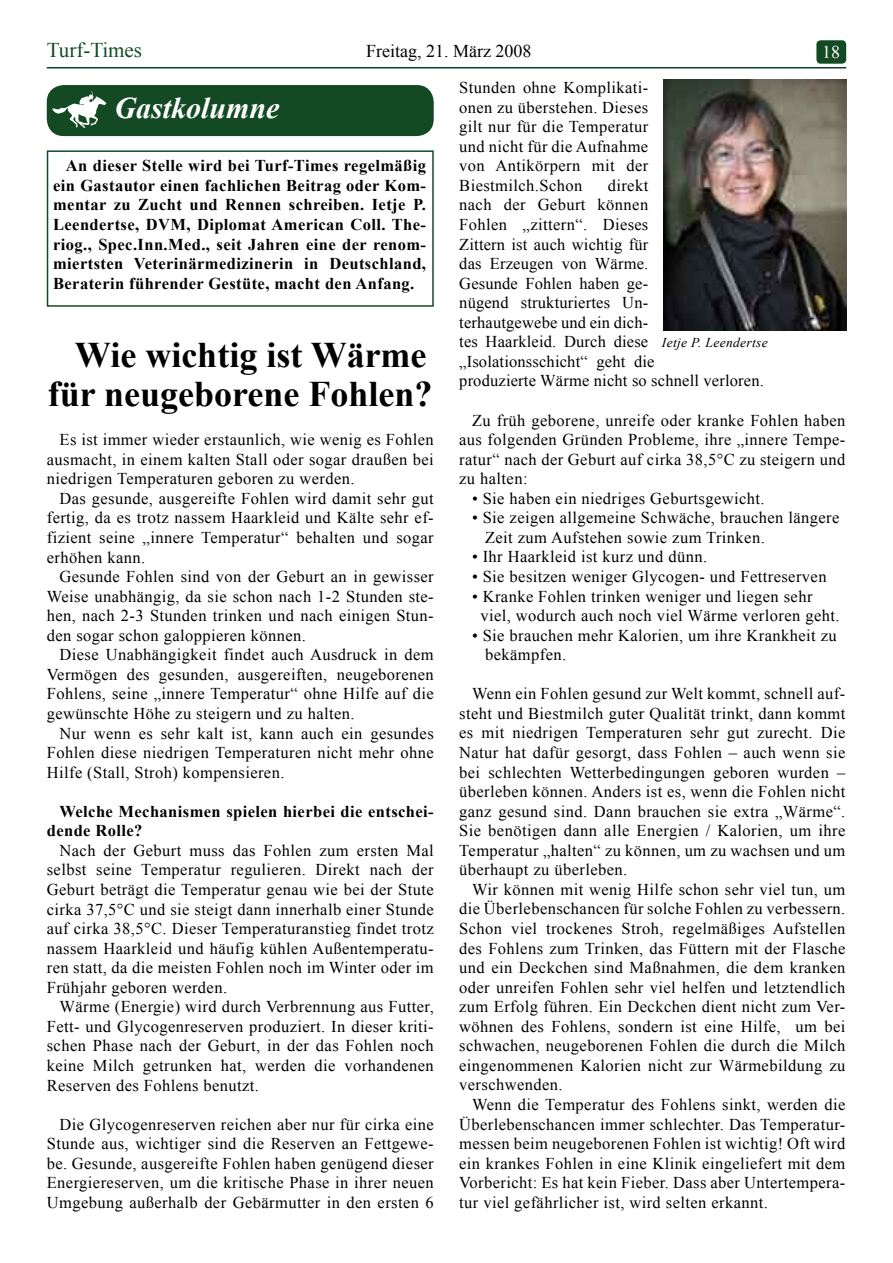
<style>
.page{position:relative;width:893px;height:1263px;background:#fff}
.page>*{position:absolute;margin:0;border:0;box-sizing:border-box;transform-origin:0 0}
.t1{font:700 36px/39.2px "Times New Roman";color:#000;text-align:center}
.t2{font:italic 700 30px "Times New Roman";color:#fff}
.t3{font:21px "Times New Roman";color:#134a24}
.t4{font:18px "Times New Roman";color:#000}
.t5{font:18px "Times New Roman";color:#fff}
.t6{font:16.5px/19.5px "Times New Roman";letter-spacing:.025em;color:#000;text-align:justify}
.t7{font:700 16.5px/19.5px "Times New Roman";letter-spacing:.025em;color:#000}
.t8{font:italic 13.5px "Times New Roman";letter-spacing:.025em;color:#000}
</style>
<div class="page">
<hr style="left:47px;top:67px;width:799px;height:1px;background:#0b4427">
<div style="left:816px;top:40px;width:30px;height:24px;background:#134a24;border-radius:4px"></div>
<div style="left:47px;top:85px;width:387px;height:51px;background:#134a24;border-radius:17px"></div>
<svg style="left:52px;top:91px;width:54px;height:37px"></svg>
<div style="left:47px;top:150px;width:387px;height:157px;border:2px solid #134a24"></div>
<img style="left:663px;top:80px;width:183px;height:251px">
<p class="t3" style="left:47px;top:36px;width:97px">Turf-Times</p>
<p class="t4" style="left:366px;top:39px;width:167px">Freitag, 21. März 2008</p>
<p class="t5" style="left:822px;top:39px;width:19px">18</p>
<h2 class="t2" style="left:114px;top:87px;width:167px">Gastkolumne</h2>
<p class="t6" style="left:459px;top:78px;width:191px">Stunden ohne Komplikati&shy;onen zu überstehen. Dieses gilt nur für die Temperatur und nicht für die Aufnahme von Antikörpern mit der Biestmilch.Schon</p>
<p class="t7" style="left:53px;top:156px;width:374px;text-align:justify;text-indent:13px">An dieser Stelle wird bei Turf-Times regelmäßig ein Gastautor einen fachlichen Beitrag oder Kom&shy;mentar zu Zucht und Rennen schreiben. Ietje P.<br>Leendertse, DVM, Diplomat American Coll. The&shy;riog., Spec.Inn.Med., seit Jahren eine der renom&shy;miertsten Veterinärmedizinerin in Deutschland, Beraterin führender Gestüte, macht den Anfang.</p>
<p class="t6" style="left:459px;top:175px;width:306px;text-align:left;text-indent:148px">direkt<br>nach der Geburt können<br>Fohlen „zittern“. Dieses<br>Zittern ist auch wichtig für<br>das Erzeugen von Wärme.<br>Gesunde Fohlen haben ge-<br>nügend strukturiertes Un-<br>terhautgewebe und ein dich-<br>tes Haarkleid. Durch diese „Isolationsschicht“ geht die<br>produzierte Wärme nicht so schnell verloren.</p>
<p class="t6" style="left:459px;top:410px;width:388px;text-indent:13px">Zu früh geborene, unreife oder kranke Fohlen haben aus folgenden Gründen Probleme, ihre „innere Tempe&shy;ratur“ nach der Geburt auf cirka 38,5°C zu steigern und zu halten:</p>
<p class="t6" style="left:472px;top:488px;width:294px">• Sie haben ein niedriges Geburtsgewicht.</p>
<p class="t6" style="left:485px;top:508px;width:356px;text-indent:-13px">• Sie zeigen allgemeine Schwäche, brauchen längere<br>Zeit zum Aufstehen sowie zum Trinken.</p>
<p class="t6" style="left:472px;top:547px;width:237px">• Ihr Haarkleid ist kurz und dünn.</p>
<p class="t6" style="left:472px;top:566px;width:356px">• Sie besitzen weniger Glycogen- und Fettreserven</p>
<p class="t6" style="left:480px;top:586px;width:361px;text-indent:-8px">• Kranke Fohlen trinken weniger und liegen sehr viel, wodurch auch noch viel Wärme verloren geht.</p>
<p class="t6" style="left:485px;top:625px;width:353px;text-indent:-13px">• Sie brauchen mehr Kalorien, um ihre Krankheit zu bekämpfen.</p>
<p class="t6" style="left:459px;top:684px;width:388px;text-indent:13px">Wenn ein Fohlen gesund zur Welt kommt, schnell auf&shy;steht und Biestmilch guter Qualität trinkt, dann kommt es mit niedrigen Temperaturen sehr gut zurecht. Die Natur hat dafür gesorgt, dass Fohlen – auch wenn sie bei schlechten Wetterbedingungen geboren wurden – überleben können. Anders ist es, wenn die Fohlen nicht ganz gesund sind. Dann brauchen sie extra „Wärme“.<br>Sie benötigen dann alle Energien / Kalorien, um ihre Temperatur „halten“ zu können, um zu wachsen und um überhaupt zu überleben.</p>
<p class="t6" style="left:459px;top:879px;width:388px;text-indent:13px">Wir können mit wenig Hilfe schon sehr viel tun, um die Überlebenschancen für solche Fohlen zu verbessern.<br>Schon viel trockenes Stroh, regelmäßiges Aufstellen des Fohlens zum Trinken, das Füttern mit der Flasche und ein Deckchen sind Maßnahmen, die dem kranken oder unreifen Fohlen sehr viel helfen und letztendlich zum Erfolg führen. Ein Deckchen dient nicht zum Ver&shy;wöhnen des Fohlens, sondern ist eine Hilfe, um bei schwachen, neugeborenen Fohlen die durch die Milch eingenommenen Kalorien nicht zur Wärmebildung zu verschwenden.</p>
<p class="t6" style="left:459px;top:1094px;width:388px;text-indent:13px">Wenn die Temperatur des Fohlens sinkt, werden die Überlebenschancen immer schlechter. Das Temperatur&shy;messen beim neugeborenen Fohlen ist wichtig! Oft wird ein krankes Fohlen in eine Klinik eingeliefert mit dem Vorbericht: Es hat kein Fieber. Dass aber Untertempera&shy;tur viel gefährlicher ist, wird selten erkannt.</p>
<p class="t8" style="left:662px;top:334px;width:107px">Ietje P. Leendertse</p>
<h1 class="t1" style="left:48px;top:334px;width:386px">Wie wichtig ist Wärme für neugeborene Fohlen?</h1>
<p class="t6" style="left:47px;top:430px;width:388px;text-indent:13px">Es ist immer wieder erstaunlich, wie wenig es Fohlen ausmacht, in einem kalten Stall oder sogar draußen bei niedrigen Temperaturen geboren zu werden.</p>
<p class="t6" style="left:47px;top:488px;width:388px;text-indent:13px">Das gesunde, ausgereifte Fohlen wird damit sehr gut fertig, da es trotz nassem Haarkleid und Kälte sehr ef&shy;fizient seine „innere Temperatur“ behalten und sogar erhöhen kann.</p>
<p class="t6" style="left:47px;top:567px;width:388px;text-indent:13px">Gesunde Fohlen sind von der Geburt an in gewisser Weise unabhängig, da sie schon nach 1-2 Stunden ste&shy;hen, nach 2-3 Stunden trinken und nach einigen Stun&shy;den sogar schon galoppieren können.</p>
<p class="t6" style="left:47px;top:645px;width:388px;text-indent:13px">Diese Unabhängigkeit findet auch Ausdruck in dem Vermögen des gesunden, ausgereiften, neugeborenen Fohlens, seine „innere Temperatur“ ohne Hilfe auf die gewünschte Höhe zu steigern und zu halten.</p>
<p class="t6" style="left:47px;top:723px;width:388px;text-indent:13px">Nur wenn es sehr kalt ist, kann auch ein gesundes Fohlen diese niedrigen Temperaturen nicht mehr ohne Hilfe (Stall, Stroh) kompensieren.</p>
<p class="t7" style="left:47px;top:801px;width:388px;text-indent:13px">Welche Mechanismen spielen hierbei die entschei&shy;dende Rolle?</p>
<p class="t6" style="left:47px;top:840px;width:389px;text-indent:13px">Nach der Geburt muss das Fohlen zum ersten Mal selbst seine Temperatur regulieren. Direkt nach der Geburt beträgt die Temperatur genau wie bei der Stute cirka 37,5°C und sie steigt dann innerhalb einer Stunde auf cirka 38,5°C. Dieser Temperaturanstieg findet trotz nassem Haarkleid und häufig kühlen Außentemperatu&shy;ren statt, da die meisten Fohlen noch im Winter oder im Frühjahr geboren werden.</p>
<p class="t6" style="left:47px;top:997px;width:389px;text-indent:13px">Wärme (Energie) wird durch Verbrennung aus Futter, Fett- und Glycogenreserven produziert. In dieser kriti&shy;schen Phase nach der Geburt, in der das Fohlen noch keine Milch getrunken hat, werden die vorhandenen Reserven des Fohlens benutzt.</p>
<p class="t6" style="left:47px;top:1114px;width:388px;text-indent:13px">Die Glycogenreserven reichen aber nur für cirka eine Stunde aus, wichtiger sind die Reserven an Fettgewe&shy;be. Gesunde, ausgereifte Fohlen haben genügend dieser Energiereserven, um die kritische Phase in ihrer neuen Umgebung außerhalb der Gebärmutter in den ersten 6</p>
</div>
